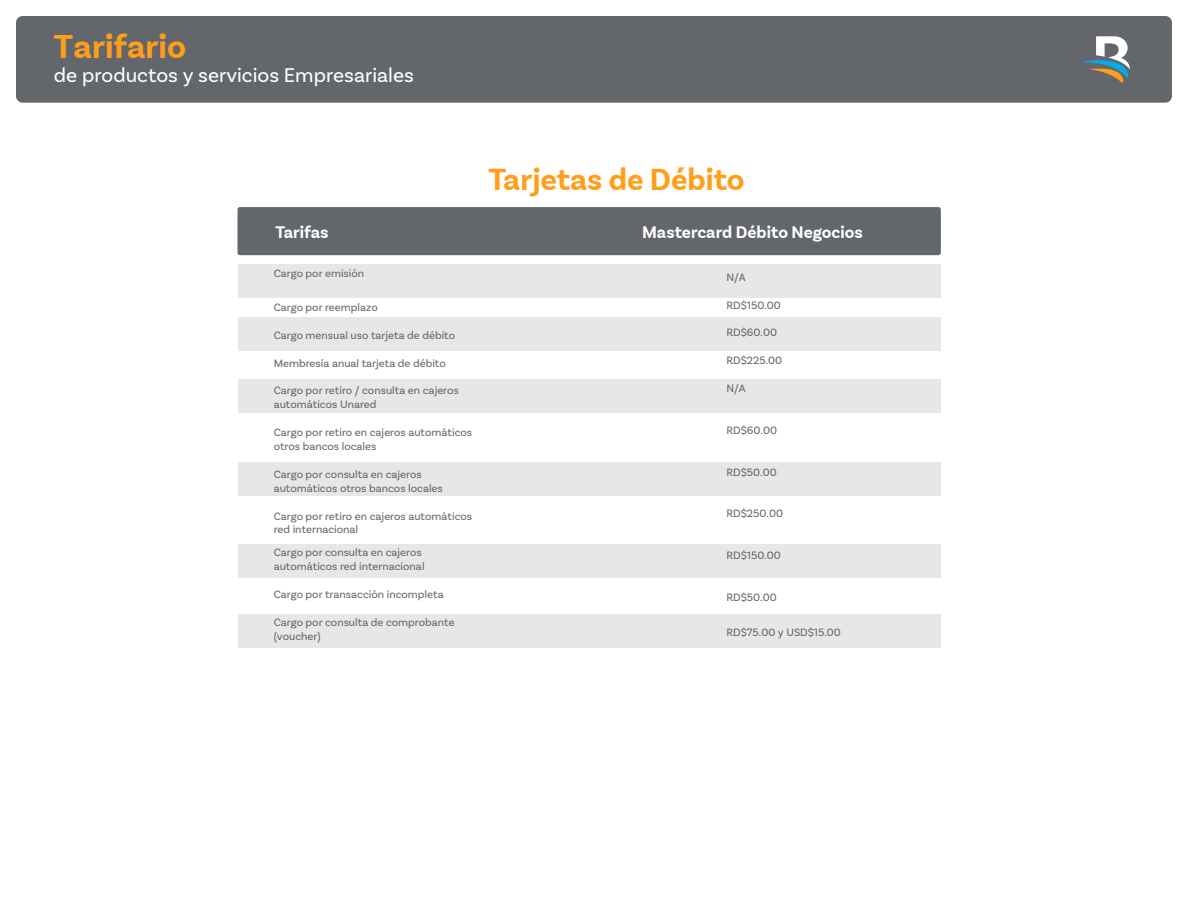
<style>
.page{position:relative;width:1188px;height:918px;background:#fff}
.page>*{position:absolute;margin:0;border:0;box-sizing:border-box;transform-origin:0 0}
.t1{font:700 34.2px "Basic Sans W05";color:#ff9e1b}
.t2{font:700 31.5px "Basic Sans W05";color:#ff9e1b}
.t3{font:20.85px "Basic Sans";color:#fff}
.t4{font:700 17.4px "Basic Sans W05";color:#fff}
.t5{font:11.25px/14px "Basic Sans";color:#63666a}
</style>
<div class="page">
<div style="left:238px;top:264px;width:702px;height:34px;background:#e6e7e8"></div>
<div style="left:238px;top:317px;width:702px;height:33px;background:#e6e7e8"></div>
<div style="left:238px;top:379px;width:703px;height:33px;background:#e6e7e8"></div>
<div style="left:238px;top:463px;width:702px;height:33px;background:#e6e7e8"></div>
<div style="left:238px;top:544px;width:702px;height:34px;background:#e6e7e8"></div>
<div style="left:238px;top:614px;width:702px;height:34px;background:#e6e7e8"></div>
<div style="left:238px;top:207px;width:703px;height:48px;background:#63666a;border-radius:3px"></div>
<div style="left:16px;top:16px;width:1156px;height:87px;background:#63666a;border-radius:7px"></div>
<svg style="left:1081px;top:36px;width:49px;height:47px"></svg>
<h1 class="t1" style="left:54px;top:26px;width:134px">Tarifario</h1>
<h3 class="t3" style="left:54px;top:63px;width:361px">de productos y servicios Empresariales</h3>
<h2 class="t2" style="left:488px;top:161px;width:258px">Tarjetas de Débito</h2>
<h3 class="t4" style="left:276px;top:221px;width:55px">Tarifas</h3>
<h3 class="t4" style="left:642px;top:221px;width:222px">Mastercard Débito Negocios</h3>
<p class="t5" style="left:727px;top:270px;width:21px">N/A</p>
<p class="t5" style="left:727px;top:298px;width:56px">RD$150.00</p>
<p class="t5" style="left:727px;top:326px;width:52px">RD$60.00</p>
<p class="t5" style="left:727px;top:353px;width:57px">RD$225.00</p>
<p class="t5" style="left:727px;top:381px;width:21px">N/A</p>
<p class="t5" style="left:727px;top:423px;width:52px">RD$60.00</p>
<p class="t5" style="left:727px;top:465px;width:52px">RD$50.00</p>
<p class="t5" style="left:727px;top:507px;width:58px">RD$250.00</p>
<p class="t5" style="left:727px;top:548px;width:56px">RD$150.00</p>
<p class="t5" style="left:727px;top:590px;width:52px">RD$50.00</p>
<p class="t5" style="left:727px;top:625px;width:116px">RD$75.00 y USD$15.00</p>
<p class="t5" style="left:274px;top:267px;width:92px">Cargo por emisión</p>
<p class="t5" style="left:274px;top:300px;width:106px">Cargo por reemplazo</p>
<p class="t5" style="left:274px;top:328px;width:183px">Cargo mensual uso tarjeta de débito</p>
<p class="t5" style="left:274px;top:356px;width:174px">Membresía anual tarjeta de débito</p>
<p class="t5" style="left:274px;top:384px;width:187px">Cargo por retiro / consulta en cajeros automáticos Unared</p>
<p class="t5" style="left:274px;top:425px;width:200px">Cargo por retiro en cajeros automáticos otros bancos locales</p>
<p class="t5" style="left:274px;top:467px;width:171px">Cargo por consulta en cajeros automáticos otros bancos locales</p>
<p class="t5" style="left:274px;top:509px;width:200px">Cargo por retiro en cajeros automáticos red internacional</p>
<p class="t5" style="left:274px;top:546px;width:152px">Cargo por consulta en cajeros automáticos red internacional</p>
<p class="t5" style="left:274px;top:587px;width:172px">Cargo por transacción incompleta</p>
<p class="t5" style="left:274px;top:615px;width:183px">Cargo por consulta de comprobante (voucher)</p>
</div>
